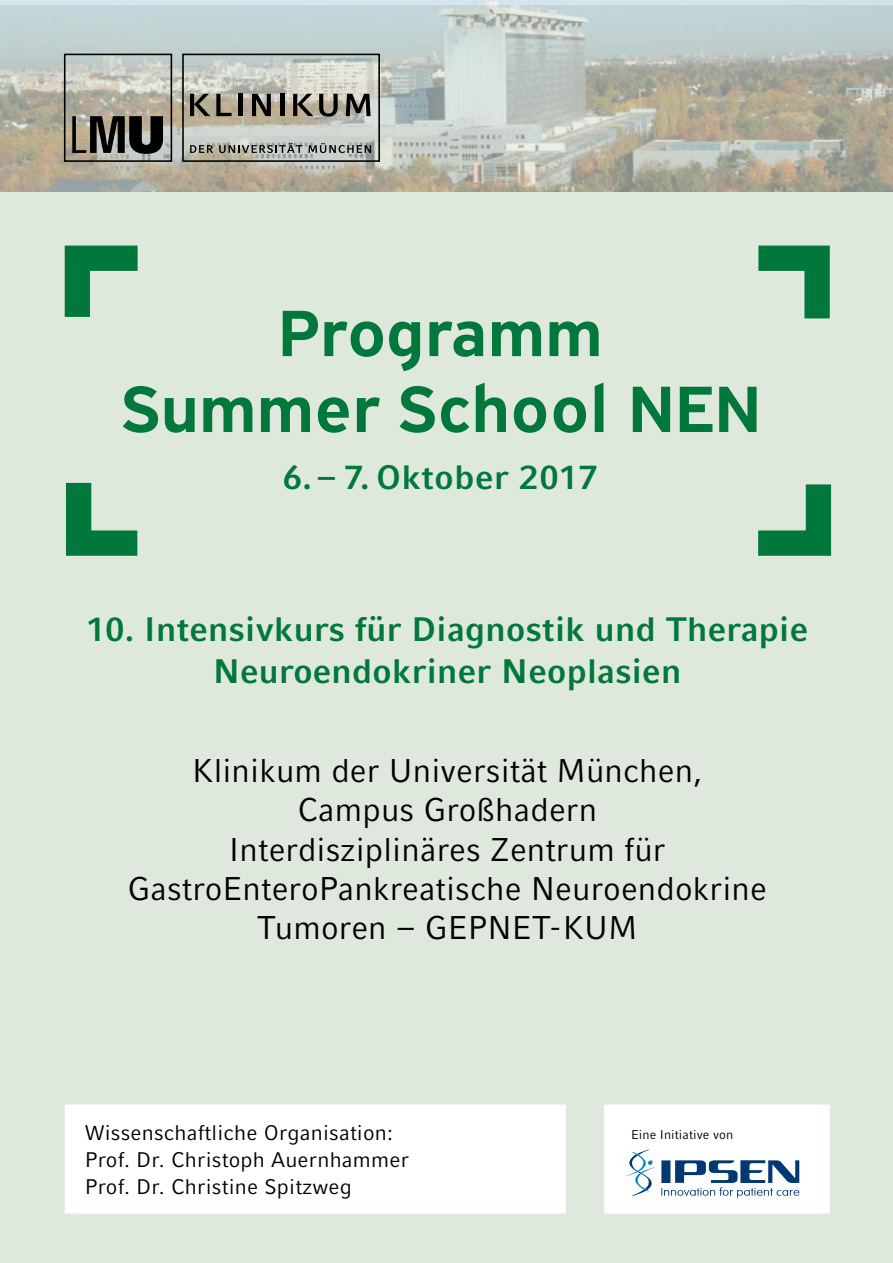
<style>
.page{position:relative;width:893px;height:1263px;background:#fff}
.page>*{position:absolute;margin:0;border:0;box-sizing:border-box;transform-origin:0 0}
.t1{font:500 69.6px/75.9px "PF Highway Sans Pro";letter-spacing:.02em;color:#00773b;text-align:center}
.t2{font:700 33.9px/42.3px "LMU Compatil Fact";letter-spacing:.01em;color:#00773b;text-align:center}
.t3{font:700 33.75px "LMU Compatil Fact";letter-spacing:.02em;color:#00773b}
.t4{font:32.85px/39.3px "LMU Compatil Fact";letter-spacing:.005em;color:#000;text-align:center}
.t5{font:21.15px/27.5px "LMU Compatil Fact";letter-spacing:.01em;color:#000}
.t6{font:12.6px "LMU Compatil Fact";letter-spacing:.005em;color:#000}
</style>
<div class="page">
<div style="left:0;top:6px;width:893px;height:1257px;background:#dfe8dd"></div>
<img style="left:0;top:0;width:893px;height:191px">
<div style="left:65px;top:1104px;width:501px;height:110px;background:#fff"></div>
<svg style="left:63px;top:53px;width:110px;height:110px;background:#95948a"></svg>
<svg style="left:181px;top:53px;width:200px;height:110px"></svg>
<svg style="left:64px;top:245px;width:74px;height:72px"></svg>
<svg style="left:758px;top:245px;width:72px;height:74px"></svg>
<svg style="left:758px;top:484px;width:74px;height:72px"></svg>
<svg style="left:66px;top:482px;width:72px;height:74px"></svg>
<svg style="left:604px;top:1104px;width:226px;height:110px;background:#e8edf2"></svg>
<h1 class="t1" style="left:120px;top:296px;width:642px">Programm<br>Summer School NEN</h1>
<p class="t3" style="left:283px;top:457px;width:316px">6. – 7. Oktober 2017</p>
<p class="t2" style="left:86px;top:608px;width:723px">10. Intensivkurs für Diagnostik und Therapie<br>Neuroendokriner Neoplasien</p>
<p class="t4" style="left:128px;top:751px;width:641px">Klinikum der Universität München,<br>Campus Großhadern<br>Interdisziplinäres Zentrum für<br>GastroEnteroPankreatische Neuroendokrine<br>Tumoren – GEPNET-KUM</p>
<p class="t5" style="left:85px;top:1118px;width:310px">Wissenschaftliche Organisation:</p>
<p class="t6" style="left:631px;top:1127px;width:104px">Eine Initiative von</p>
<p class="t5" style="left:85px;top:1146px;width:326px">Prof. Dr. Christoph Auernhammer<br>Prof. Dr. Christine Spitzweg</p>
</div>
